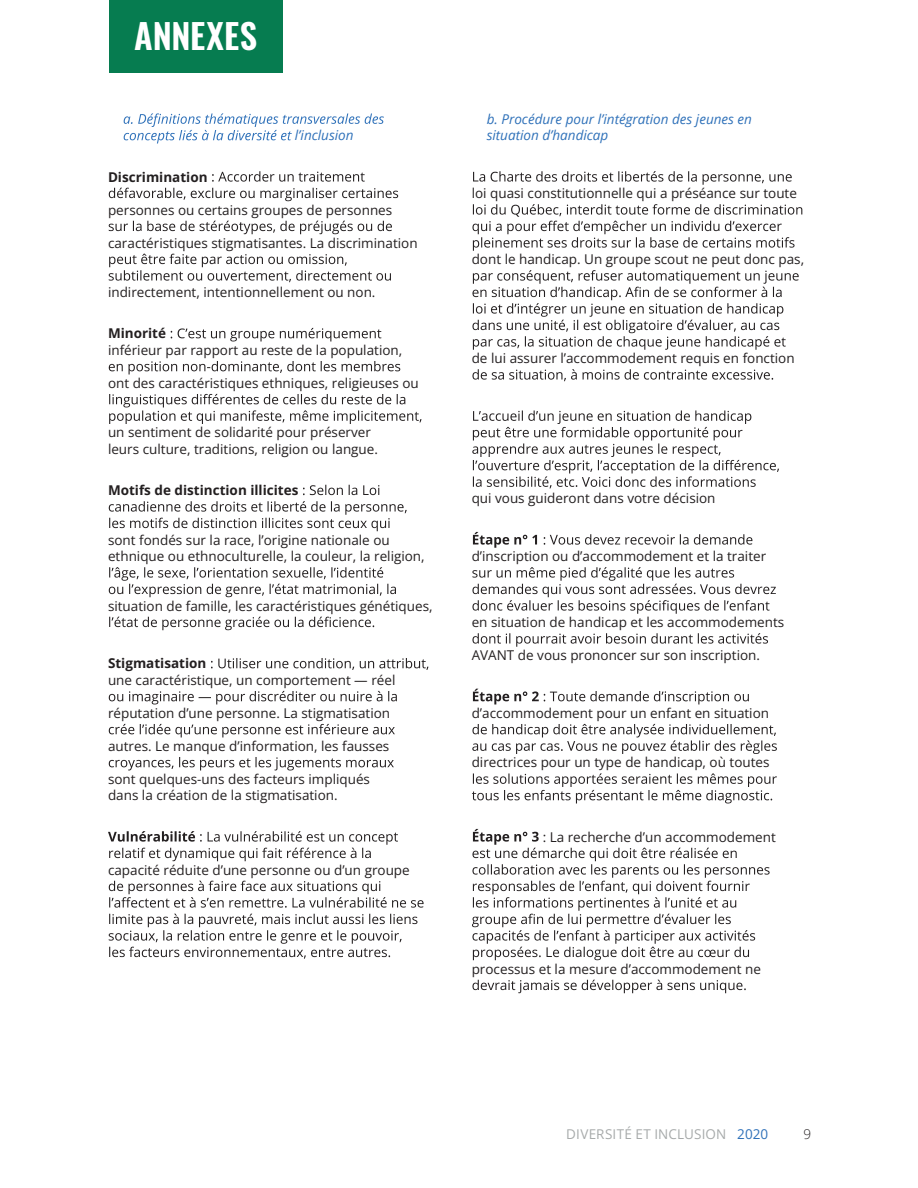
<style>
.page{position:relative;width:918px;height:1188px;background:#fff}
.page>*{position:absolute;margin:0;border:0;box-sizing:border-box;transform-origin:0 0}
.t1{font:600 34.5px "Oswald";letter-spacing:.005em;color:#fff}
.t2{font:13.5px/16.5px "Open Sans";color:#231f20}
.t3{font:italic 13.5px/16.5px "Open Sans";color:#2f71b9}
.t4{font:700 13.5px "Open Sans";color:#231f20}
.t5{font:13.5px "Open Sans";letter-spacing:.01em;color:#a7aaaa}
.t6{font:300 13.5px "Open Sans";color:#231f20}
.s1{color:#2f71b9}
</style>
<div class="page">
<svg style="left:473px;top:171px;width:319px;height:14px"></svg>
<svg style="left:472px;top:204px;width:330px;height:47px"></svg>
<svg style="left:472px;top:270px;width:327px;height:80px"></svg>
<svg style="left:472px;top:369px;width:301px;height:12px"></svg>
<svg style="left:472px;top:410px;width:307px;height:78px"></svg>
<svg style="left:473px;top:532px;width:64px;height:16px"></svg>
<svg style="left:544px;top:534px;width:208px;height:11px"></svg>
<svg style="left:472px;top:567px;width:304px;height:47px"></svg>
<svg style="left:472px;top:633px;width:296px;height:14px"></svg>
<svg style="left:473px;top:689px;width:276px;height:15px"></svg>
<svg style="left:472px;top:724px;width:305px;height:30px"></svg>
<svg style="left:472px;top:773px;width:305px;height:30px"></svg>
<svg style="left:472px;top:829px;width:298px;height:131px"></svg>
<svg style="left:472px;top:980px;width:274px;height:13px"></svg>
<div style="left:109px;top:0;width:174px;height:73px;background:#067c50"></div>
<svg style="left:124px;top:113px;width:260px;height:30px"></svg>
<svg style="left:212px;top:171px;width:153px;height:11px"></svg>
<svg style="left:109px;top:188px;width:289px;height:13px"></svg>
<svg style="left:109px;top:221px;width:283px;height:13px"></svg>
<svg style="left:109px;top:254px;width:282px;height:28px"></svg>
<svg style="left:171px;top:328px;width:210px;height:13px"></svg>
<svg style="left:109px;top:361px;width:291px;height:13px"></svg>
<svg style="left:109px;top:394px;width:313px;height:30px"></svg>
<svg style="left:303px;top:485px;width:76px;height:10px"></svg>
<svg style="left:109px;top:501px;width:298px;height:30px"></svg>
<svg style="left:109px;top:567px;width:287px;height:30px"></svg>
<svg style="left:109px;top:617px;width:265px;height:13px"></svg>
<svg style="left:211px;top:658px;width:217px;height:12px"></svg>
<svg style="left:109px;top:691px;width:288px;height:13px"></svg>
<svg style="left:109px;top:724px;width:286px;height:13px"></svg>
<svg style="left:109px;top:757px;width:285px;height:13px"></svg>
<svg style="left:108px;top:831px;width:290px;height:30px"></svg>
<svg style="left:109px;top:881px;width:315px;height:27px"></svg>
<svg style="left:109px;top:914px;width:308px;height:45px"></svg>
<h1 class="t1" style="left:134px;top:17px;width:124px">ANNEXES</h1>
<p class="t3" style="left:295px;top:127px;width:60px">l’inclusion</p>
<p class="t4" style="left:108px;top:167px;width:101px">Discrimination</p>
<p class="t2" style="left:108px;top:201px;width:286px">personnes ou certains groupes de personnes</p>
<p class="t2" style="left:108px;top:234px;width:311px">caractéristiques stigmatisantes. La discrimination</p>
<p class="t2" style="left:108px;top:284px;width:269px">indirectement, intentionnellement ou non.</p>
<p class="t4" style="left:108px;top:324px;width:60px">Minorité</p>
<p class="t2" style="left:108px;top:341px;width:296px">inférieur par rapport au reste de la population,</p>
<p class="t2" style="left:108px;top:374px;width:312px">ont des caractéristiques ethniques, religieuses ou</p>
<p class="t2" style="left:108px;top:424px;width:272px">un sentiment de solidarité pour préserver leurs culture, traditions, religion ou langue.</p>
<p class="t4" style="left:108px;top:481px;width:192px">Motifs de distinction illicites</p>
<p class="t2" style="left:108px;top:531px;width:318px">sont fondés sur la race, l’origine nationale ou ethnique ou ethnoculturelle, la couleur, la religion,</p>
<p class="t2" style="left:108px;top:597px;width:326px">situation de famille, les caractéristiques génétiques,</p>
<p class="t4" style="left:108px;top:654px;width:100px">Stigmatisation</p>
<p class="t2" style="left:108px;top:671px;width:289px">une caractéristique, un comportement — réel</p>
<p class="t2" style="left:108px;top:704px;width:284px">réputation d’une personne. La stigmatisation</p>
<p class="t2" style="left:108px;top:737px;width:283px">autres. Le manque d’information, les fausses</p>
<p class="t2" style="left:108px;top:770px;width:264px">sont quelques-uns des facteurs impliqués dans la création de la stigmatisation.</p>
<p class="t2" style="left:108px;top:861px;width:303px">capacité réduite d’une personne ou d’un groupe</p>
<p class="t3" style="left:487px;top:110px;width:267px">b. Procédure pour l’intégration des jeunes en situation d’handicap</p>
<p class="t2" style="left:472px;top:185px;width:327px">loi quasi constitutionnelle qui a préséance sur toute</p>
<p class="t2" style="left:472px;top:251px;width:334px">dont le handicap. Un groupe scout ne peut donc pas,</p>
<p class="t2" style="left:472px;top:350px;width:324px">de lui assurer l’accommodement requis en fonction</p>
<p class="t2" style="left:472px;top:490px;width:245px">qui vous guideront dans votre décision</p>
<p class="t2" style="left:472px;top:548px;width:296px">d’inscription ou d’accommodement et la traiter</p>
<p class="t2" style="left:472px;top:614px;width:314px">en situation de handicap et les accommodements</p>
<p class="t2" style="left:472px;top:647px;width:290px">AVANT de vous prononcer sur son inscription.</p>
<p class="t2" style="left:472px;top:704px;width:299px">d’accommodement pour un enfant en situation</p>
<p class="t2" style="left:472px;top:754px;width:299px">directrices pour un type de handicap, où toutes</p>
<p class="t2" style="left:543px;top:828px;width:235px">: La recherche d’un accommodement</p>
<p class="t2" style="left:472px;top:960px;width:291px">processus et la mesure d’accommodement ne</p>
<p class="t5" style="left:566px;top:1124px;width:203px">DIVERSITÉ ET INCLUSION <span class="s1">2020</span></p>
<p class="t6" style="left:803px;top:1124px;width:9px">9</p>
</div>
